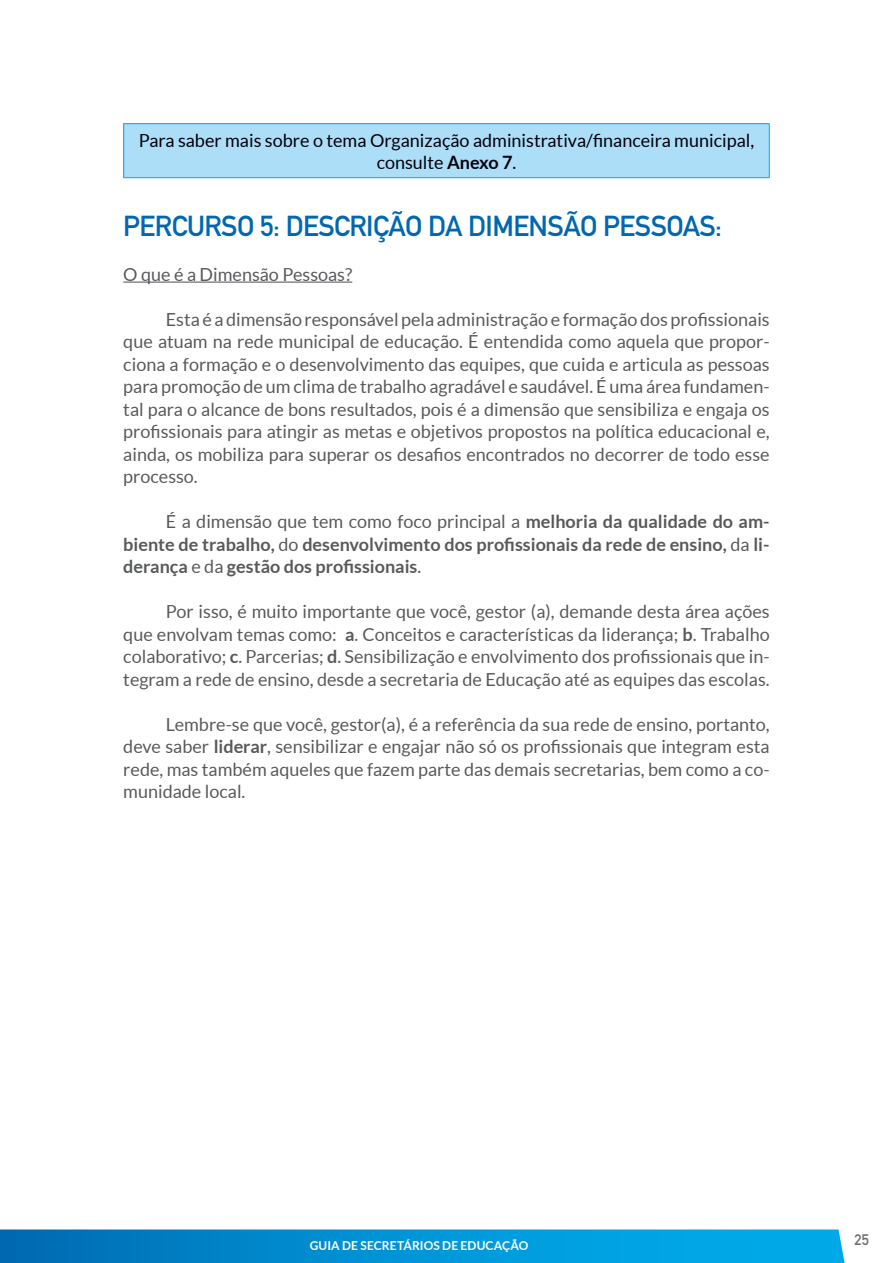
<style>
.page{position:relative;width:893px;height:1263px;background:#fff}
.page>*{position:absolute;margin:0;border:0;box-sizing:border-box;transform-origin:0 0}
.t1{font:700 28.5px "DIN Alternate";letter-spacing:-.02em;color:#0067b0}
.t2{font:18px/22.5px "Lato";color:#58595b;text-align:justify}
.t3{font:700 18px/22.5px "Lato";color:#58595b;text-align:justify}
.t4{font:18px/22.5px "Lato";color:#00000a;text-align:center}
.t5{font:700 15px "DIN Alternate";color:#6d6e71}
.t6{font:700 12px "Lato";letter-spacing:.01em;color:#fff}
.s1{font-weight:700}
.s2{font-weight:400}
</style>
<div class="page">
<svg style="left:0;top:1229px;width:845px;height:34px;background:#0493d4"></svg>
<hr style="left:123px;top:282px;width:229px;height:1px;background:#58595b">
<div style="left:124px;top:124px;width:645px;height:54px;background:#acdef7"></div>
<hr style="left:123px;top:124px;width:1px;height:53px;background:#00a9e8">
<hr style="left:769px;top:124px;width:1px;height:53px;background:#00a9e8">
<hr style="left:123px;top:123px;width:647px;height:1px;background:#00a9e8">
<hr style="left:123px;top:177px;width:647px;height:1px;background:#00a9e8">
<p class="t4" style="left:139px;top:129px;width:617px">Para saber mais sobre o tema Organização administrativa/financeira municipal, consulte <span class="s1">Anexo 7</span>.</p>
<h1 class="t1" style="left:123px;top:204px;width:600px">PERCURSO 5: DESCRIÇÃO DA DIMENSÃO PESSOAS:</h1>
<p class="t2" style="left:123px;top:263px;width:230px">O que é a Dimensão Pessoas?</p>
<p class="t2" style="left:123px;top:308px;width:648px;text-indent:43px">Esta é a dimensão responsável pela administração e formação dos profissionais que atuam na rede municipal de educação. É entendida como aquela que propor&shy;ciona a formação e o desenvolvimento das equipes, que cuida e articula as pessoas para promoção de um clima de trabalho agradável e saudável. É uma área fundamen&shy;tal para o alcance de bons resultados, pois é a dimensão que sensibiliza e engaja os profissionais para atingir as metas e objetivos propostos na política educacional e, ainda, os mobiliza para superar os desafios encontrados no decorrer de todo esse processo.</p>
<p class="t3" style="left:123px;top:510px;width:648px;text-indent:43px"><span class="s2">É a dimensão que tem como foco principal a</span> melhoria da qualidade do am&shy;biente de trabalho, <span class="s2">do</span> desenvolvimento dos profissionais da rede de ensino, <span class="s2">da</span> li&shy;derança <span class="s2">e da</span> gestão dos profissionais<span class="s2">.</span></p>
<p class="t2" style="left:123px;top:600px;width:648px;text-indent:43px">Por isso, é muito importante que você, gestor (a), demande desta área ações que envolvam temas como: <span class="s1">a</span>. Conceitos e características da liderança; <span class="s1">b</span>. Trabalho colaborativo; <span class="s1">c</span>. Parcerias; <span class="s1">d</span>. Sensibilização e envolvimento dos profissionais que in&shy;tegram a rede de ensino, desde a secretaria de Educação até as equipes das escolas.</p>
<p class="t2" style="left:123px;top:713px;width:648px;text-indent:43px">Lembre-se que você, gestor(a), é a referência da sua rede de ensino, portanto, deve saber <span class="s1">liderar</span>, sensibilizar e engajar não só os profissionais que integram esta rede, mas também aqueles que fazem parte das demais secretarias, bem como a co&shy;munidade local.</p>
<p class="t6" style="left:310px;top:1238px;width:220px">Guia de Secretári os de Educação</p>
<p class="t5" style="left:854px;top:1228px;width:16px">25</p>
</div>
